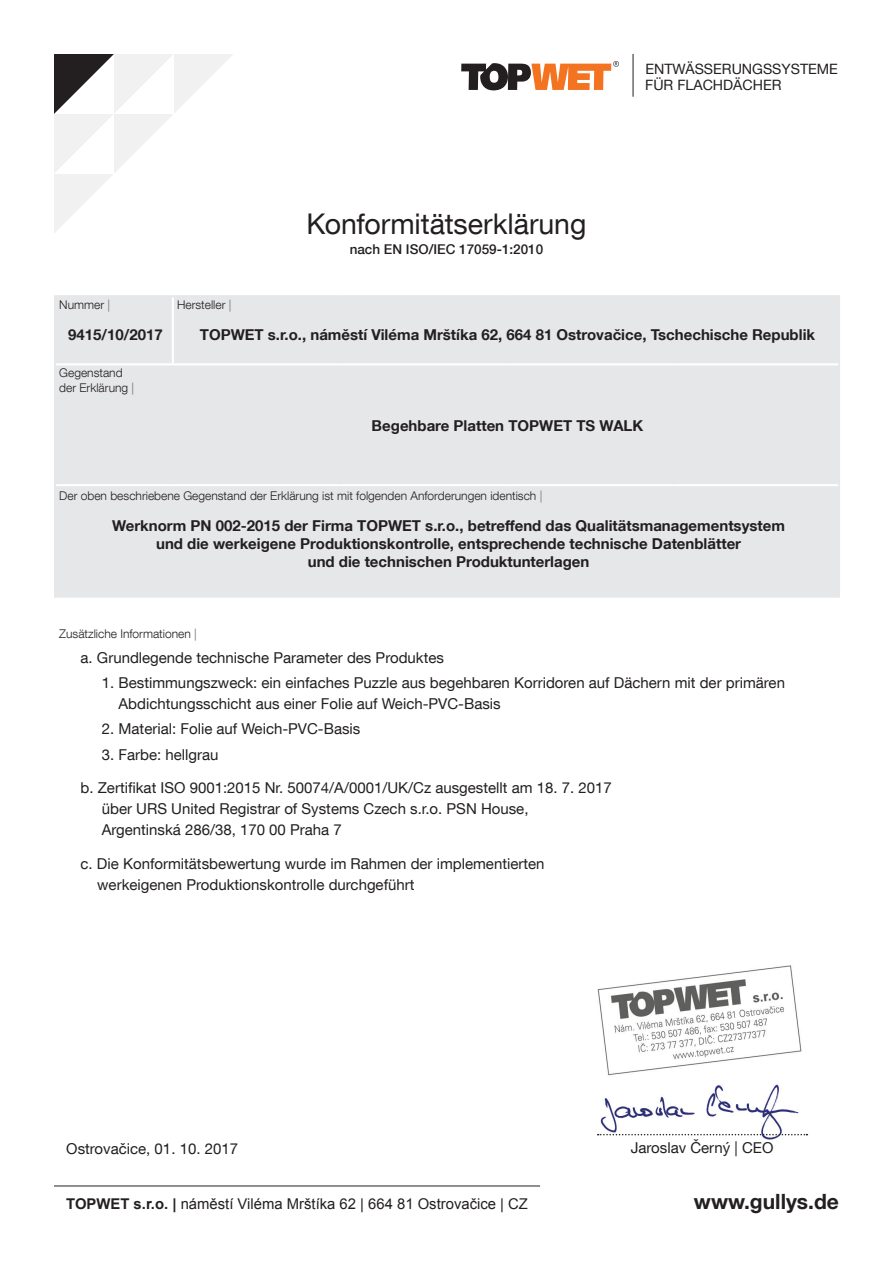
<style>
.page{position:relative;width:893px;height:1263px;background:#fff}
.page>*{position:absolute;margin:0;border:0;box-sizing:border-box;transform-origin:0 0}
.t1{font:28.5px "Helvetica Neue LT Com";letter-spacing:-.005em;color:#231f20}
.t2{font:700 21px "Helvetica Neue LT Com";color:#231f20}
.Text_-_normal{font:15px/21px "Helvetica Neue LT Com";color:#231f20}
.Text_-_normal-2{font:700 15px/18px "Helvetica Neue LT Com";color:#231f20;text-align:center}
.t3{font:14.85px "Arial";color:#231f20}
.t4{font:14.25px/15.8px "Helvetica Neue LT Com";color:#231f20}
.t5{font:500 13.5px "Helvetica Neue LT Com";color:#231f20}
.Text_-_normal-3{font:300 12px/14.4px "Helvetica Neue LT Com";color:#231f20}
.s1{font-weight:400;color:#808285}
.s2{font-weight:700}
</style>
<div class="page">
<img style="left:597px;top:965px;width:212px;height:175px">
<svg style="left:54px;top:54px;width:179px;height:179px"></svg>
<svg style="left:598px;top:1134px;width:209px;height:1px"></svg>
<hr style="left:633px;top:54px;width:1px;height:43px;background:#231f20">
<svg style="left:461px;top:61px;width:158px;height:29px"></svg>
<hr style="left:54px;top:1186px;width:486px;height:1px;background:#231f20">
<div style="left:56px;top:297px;width:782px;height:301px;background:#e6e7e9"></div>
<hr style="left:838px;top:485px;width:2px;height:113px;background:#e6e7e9">
<hr style="left:838px;top:297px;width:2px;height:67px;background:#e6e7e9">
<hr style="left:838px;top:364px;width:2px;height:89px;background:#e6e7e9">
<hr style="left:56px;top:363px;width:117px;height:2px;background:#fff">
<hr style="left:173px;top:363px;width:166px;height:2px;background:#fff">
<hr style="left:339px;top:363px;width:167px;height:2px;background:#fff">
<hr style="left:506px;top:363px;width:166px;height:2px;background:#fff">
<hr style="left:672px;top:363px;width:166px;height:2px;background:#fff">
<hr style="left:56px;top:484px;width:117px;height:2px;background:#fff">
<hr style="left:173px;top:484px;width:166px;height:2px;background:#fff">
<hr style="left:339px;top:484px;width:167px;height:2px;background:#fff">
<hr style="left:506px;top:484px;width:166px;height:2px;background:#fff">
<hr style="left:672px;top:484px;width:166px;height:2px;background:#fff">
<hr style="left:172px;top:297px;width:2px;height:66px;background:#fff">
<hr style="left:54px;top:295px;width:119px;height:2px;background:#e6e7e9">
<hr style="left:54px;top:297px;width:2px;height:67px;background:#e6e7e9">
<hr style="left:173px;top:295px;width:166px;height:2px;background:#e6e7e9">
<hr style="left:339px;top:295px;width:167px;height:2px;background:#e6e7e9">
<hr style="left:506px;top:295px;width:166px;height:2px;background:#e6e7e9">
<hr style="left:672px;top:295px;width:168px;height:2px;background:#e6e7e9">
<hr style="left:54px;top:364px;width:2px;height:89px;background:#e6e7e9">
<svg style="left:54px;top:453px;width:2px;height:32px"></svg>
<svg style="left:838px;top:453px;width:2px;height:32px"></svg>
<hr style="left:54px;top:485px;width:2px;height:113px;background:#e6e7e9">
<p class="t4" style="left:645px;top:60px;width:194px">ENTWÄSSERUNGSSYSTEME<br>FÜR FLACHDÄCHER</p>
<h1 class="t1" style="left:307px;top:206px;width:281px">Konformitätserklärung</h1>
<p class="t5" style="left:350px;top:241px;width:195px">nach EN ISO/IEC 17059-1:2010</p>
<p class="Text_-_normal-3" style="left:59px;top:297px;width:52px">Nummer <span class="s1">|</span></p>
<p class="Text_-_normal-2" style="left:68px;top:325px;width:96px">9415/10/2017</p>
<p class="Text_-_normal-3" style="left:59px;top:365px;width:76px">Gegenstand der Erklärung <span class="s1">|</span></p>
<p class="Text_-_normal-3" style="left:177px;top:297px;width:56px">Hersteller <span class="s1">|</span></p>
<p class="Text_-_normal-2" style="left:200px;top:325px;width:617px">TOPWET s.r.o., náměstí Viléma Mrštíka 62, 664 81 Ostrovačice, Tschechische Republik</p>
<p class="Text_-_normal-2" style="left:372px;top:416px;width:273px">Begehbare Platten TOPWET TS WALK</p>
<p class="Text_-_normal-3" style="left:59px;top:488px;width:485px">Der oben beschriebene Gegenstand der Erklärung ist mit folgenden Anforderungen identisch <span class="s1">|</span></p>
<p class="Text_-_normal-2" style="left:112px;top:516px;width:674px">Werknorm PN 002-2015 der Firma TOPWET s.r.o., betreffend das Qualitätsmanagementsystem und die werkeigene Produktionskontrolle, entsprechende technische Datenblätter<br>und die technischen Produktunterlagen</p>
<p class="Text_-_normal-3" style="left:59px;top:626px;width:139px">Zusätzliche Informationen <span class="s1">|</span></p>
<p class="Text_-_normal" style="left:81px;top:647px;width:365px">a. Grundlegende technische Parameter des Produktes</p>
<p class="Text_-_normal" style="left:119px;top:672px;width:668px;text-indent:-17px">1. Bestimmungszweck: ein einfaches Puzzle aus begehbaren Korridoren auf Dächern mit der primären<br>Abdichtungsschicht aus einer Folie auf Weich-PVC-Basis</p>
<p class="Text_-_normal" style="left:102px;top:718px;width:260px">2. Material: Folie auf Weich-PVC-Basis</p>
<p class="Text_-_normal" style="left:102px;top:743px;width:118px">3. Farbe: hellgrau</p>
<p class="Text_-_normal" style="left:81px;top:777px;width:533px">b. Zertifikat ISO 9001:2015 Nr. 50074/A/0001/UK/Cz ausgestellt am 18. 7. 2017</p>
<p class="Text_-_normal" style="left:102px;top:798px;width:428px">über URS United Registrar of Systems Czech s.r.o. PSN House,</p>
<p class="Text_-_normal" style="left:102px;top:819px;width:241px">Argentinská 286/38, 170 00 Praha 7</p>
<p class="Text_-_normal" style="left:97px;top:853px;width:449px;text-indent:-17px">c. Die Konformitätsbewertung wurde im Rahmen der implementierten werkeigenen Produktionskontrolle durchgeführt</p>
<p class="Text_-_normal" style="left:66px;top:1137px;width:173px">Ostrovačice, 01. 10. 2017</p>
<p class="Text_-_normal" style="left:631px;top:1137px;width:144px">Jaroslav Černý | CEO</p>
<p class="t3" style="left:66px;top:1194px;width:463px"><span class="s2">TOPWET s.r.o. |</span> náměstí Viléma Mrštíka 62 | 664 81 Ostrovačice | CZ</p>
<h2 class="t2" style="left:694px;top:1188px;width:146px">www.gullys.de</h2>
</div>
